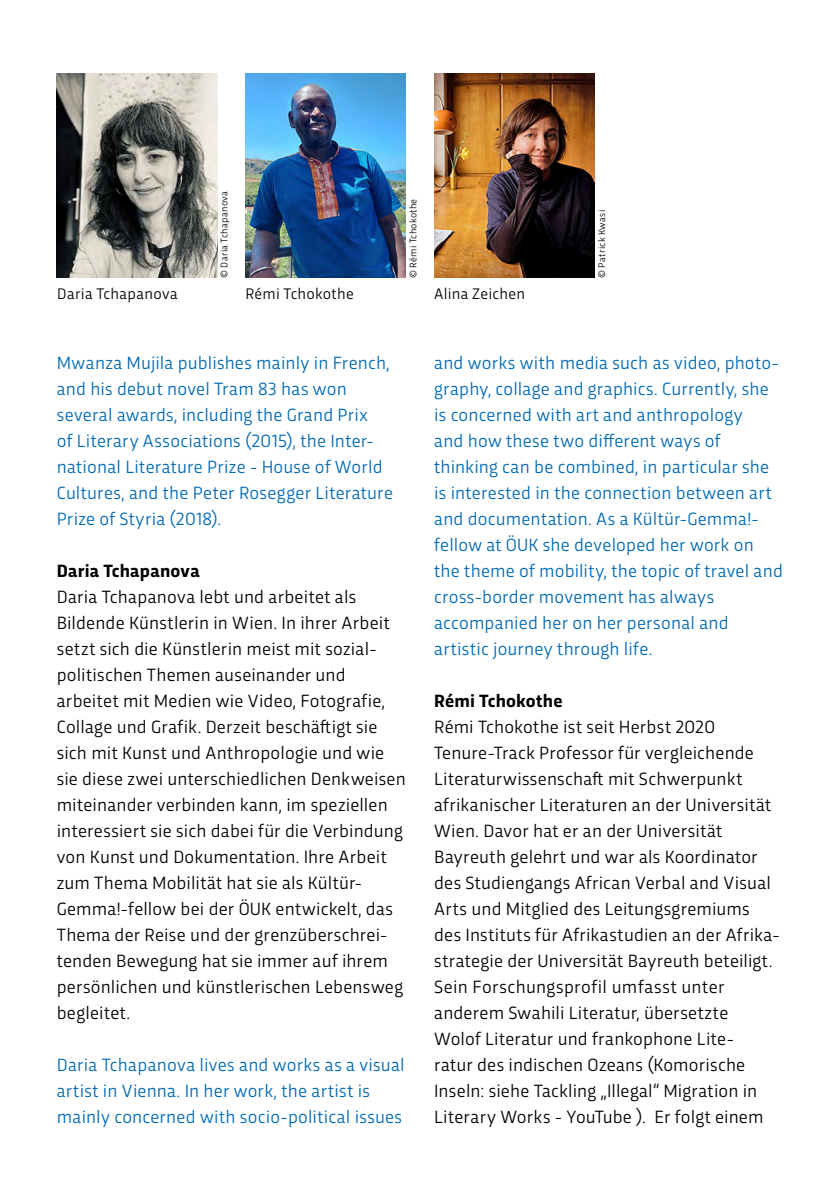
<style>
.page{position:relative;width:840px;height:1191px;background:#fff}
.page>*{position:absolute;margin:0;border:0;box-sizing:border-box;transform-origin:0 0}
.t1{font:18.6px/26px "Trasandina";letter-spacing:.01em;color:#000}
.t2{font:18.6px/26px "Trasandina";letter-spacing:.015em;color:#0069b4}
.t3{font:700 18.6px "Trasandina";letter-spacing:.01em;color:#000}
.t4{font:16px "Trasandina";letter-spacing:.02em;color:#000}
.t5{font:10px "Trasandina";letter-spacing:.03em;color:#000}
</style>
<div class="page">
<img style="left:57px;top:74px;width:160px;height:203px">
<img style="left:245px;top:74px;width:160px;height:204px">
<img style="left:434px;top:74px;width:160px;height:204px">
<p class="t5" style="left:217px;top:278px;width:88px;rotate:-90deg">© Daria Tchapanova</p>
<p class="t5" style="left:405px;top:278px;width:81px;rotate:-90deg">© Rémi Tchokothe</p>
<p class="t5" style="left:594px;top:278px;width:69px;rotate:-90deg">© Patrick Kwasi</p>
<p class="t4" style="left:57px;top:282px;width:122px">Daria Tchapanova</p>
<p class="t4" style="left:245px;top:282px;width:110px">Rémi Tchokothe</p>
<p class="t4" style="left:434px;top:282px;width:92px">Alina Zeichen</p>
<p class="t2" style="left:57px;top:348px;width:337px">Mwanza Mujila publishes mainly in French, and his debut novel Tram 83 has won several awards, including the Grand Prix<br>of Literary Associations (2015), the Inter&shy;national Literature Prize - House of World Cultures, and the Peter Rosegger Literature Prize of Styria (2018).</p>
<p class="t3" style="left:57px;top:557px;width:144px">Daria Tchapanova</p>
<p class="t1" style="left:57px;top:582px;width:350px">Daria Tchapanova lebt und arbeitet als Bildende Künstlerin in Wien. In ihrer Arbeit setzt sich die Künstlerin meist mit sozial&shy;politischen Themen auseinander und arbeitet mit Medien wie Video, Fotografie, Collage und Grafik. Derzeit beschäftigt sie sich mit Kunst und Anthropologie und wie sie diese zwei unterschiedlichen Denkweisen miteinander verbinden kann, im speziellen interessiert sie sich dabei für die Verbindung von Kunst und Dokumentation. Ihre Arbeit zum Thema Mobilität hat sie als Kültür-Gemma!-fellow bei der ÖUK entwickelt, das Thema der Reise und der grenzüberschrei&shy;tenden Bewegung hat sie immer auf ihrem persönlichen und künstlerischen Lebensweg begleitet.</p>
<p class="t2" style="left:57px;top:1050px;width:349px">Daria Tchapanova lives and works as a visual artist in Vienna. In her work, the artist is mainly concerned with socio-political issues</p>
<p class="t2" style="left:434px;top:348px;width:350px">and works with media such as video, photo&shy;graphy, collage and graphics. Currently, she is concerned with art and anthropology<br>and how these two different ways of thinking can be combined, in particular she is interested in the connection between art and documentation. As a Kültür-Gemma!- fellow at ÖUK she developed her work on the theme of mobility, the topic of travel and cross-border movement has always accompanied her on her personal and artistic journey through life.</p>
<p class="t3" style="left:434px;top:687px;width:130px">Rémi Tchokothe</p>
<p class="t1" style="left:434px;top:712px;width:347px">Rémi Tchokothe ist seit Herbst 2020<br>Tenure-Track Professor für vergleichende Literaturwissenschaft mit Schwerpunkt afrikanischer Literaturen an der Universität Wien. Davor hat er an der Universität Bayreuth gelehrt und war als Koordinator des Studiengangs African Verbal and Visual Arts und Mitglied des Leitungsgremiums des Instituts für Afrikastudien an der Afrika&shy;strategie der Universität Bayreuth beteiligt.<br>Sein Forschungsprofil umfasst unter anderem Swahili Literatur, übersetzte<br>Wolof Literatur und frankophone Lite-<br>ratur des indischen Ozeans (Komorische Inseln: siehe Tackling „Illegal“ Migration in Literary Works - YouTube ). Er folgt einem</p>
</div>
